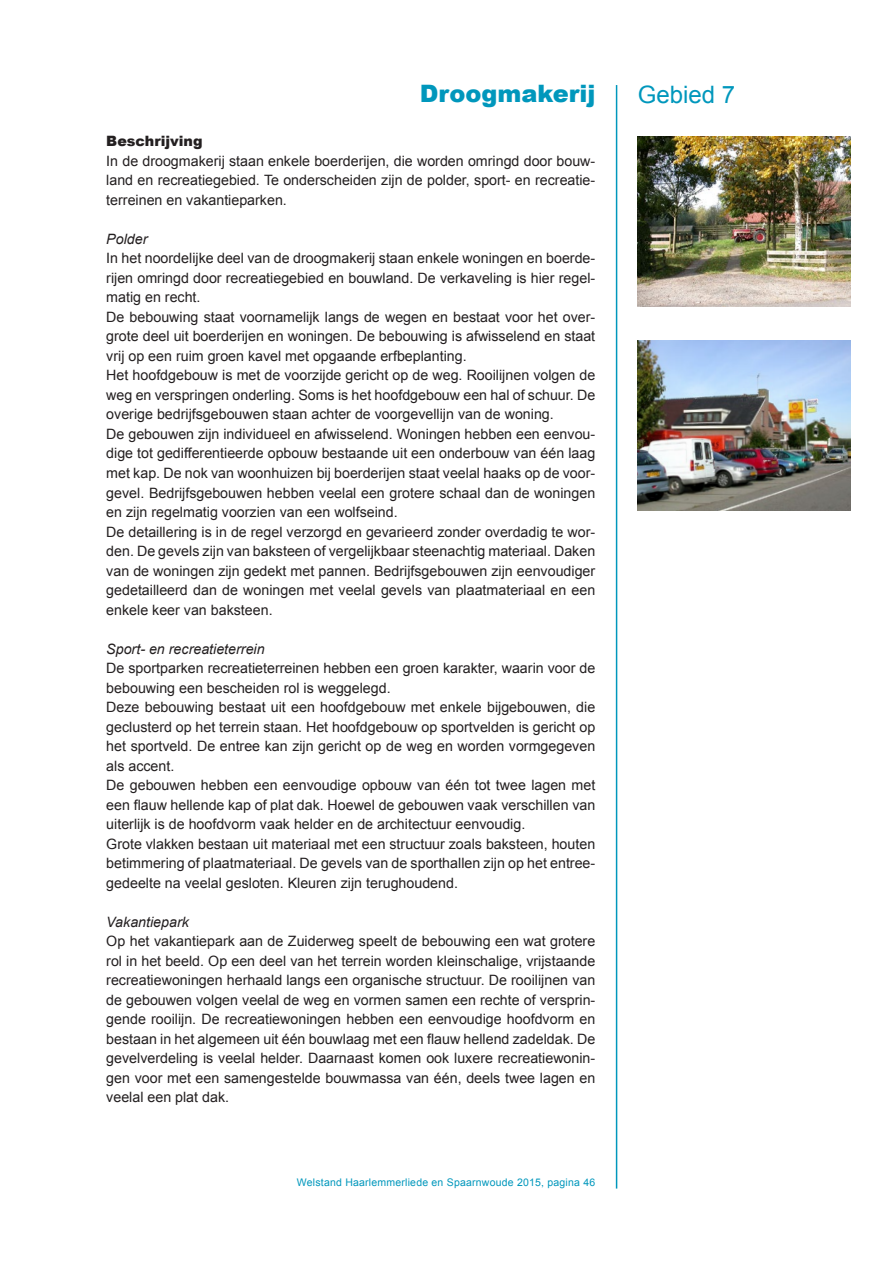
<style>
.page{position:relative;width:893px;height:1263px;background:#fff}
.page>*{position:absolute;margin:0;border:0;box-sizing:border-box;transform-origin:0 0}
.hoofdstuk_koppen{font:900 24px "Arial";color:#0097bc}
.hoofdstuk_koppen_r{font:24px "Arial";color:#0097bc}
.platte_tekst{font:14.25px/19.5px "Arial";color:#231f20;text-align:justify}
.platte_tekst-2{font:italic 14.25px "Arial";color:#231f20}
.tussenkop_cursief{font:italic 14.25px "Arial";color:#231f20}
.tussenkop_zwart{font:900 14.25px "Arial";color:#231f20}
.t1{font:10.5px "Arial";letter-spacing:.02em;color:#0097bc}
</style>
<div class="page">
<hr style="left:616px;top:85px;width:1px;height:1103px;background:#0097bc">
<img style="left:638px;top:136px;width:212px;height:170px">
<img style="left:638px;top:340px;width:212px;height:170px">
<p class="hoofdstuk_koppen" style="left:420px;top:76px;width:177px">Droogmakerij</p>
<p class="hoofdstuk_koppen_r" style="left:638px;top:78px;width:99px">Gebied 7</p>
<p class="tussenkop_zwart" style="left:106px;top:131px;width:98px">Beschrijving</p>
<p class="platte_tekst" style="left:106px;top:151px;width:490px">In de droogmakerij staan enkele boerderijen, die worden omringd door bouw&shy;land en recreatiegebied. Te onderscheiden zijn de polder, sport- en recreatie&shy;terreinen en vakantieparken.</p>
<p class="tussenkop_cursief" style="left:106px;top:230px;width:43px">Polder</p>
<p class="platte_tekst" style="left:106px;top:249px;width:490px">In het noordelijke deel van de droogmakerij staan enkele woningen en boerde&shy;rijen omringd door recreatiegebied en bouwland. De verkaveling is hier regel&shy;matig en recht.</p>
<p class="platte_tekst" style="left:106px;top:307px;width:490px">De bebouwing staat voornamelijk langs de wegen en bestaat voor het over&shy;grote deel uit boerderijen en woningen. De bebouwing is afwisselend en staat vrij op een ruim groen kavel met opgaande erfbeplanting.</p>
<p class="platte_tekst" style="left:106px;top:366px;width:490px">Het hoofdgebouw is met de voorzijde gericht op de weg. Rooilijnen volgen de weg en verspringen onderling. Soms is het hoofdgebouw een hal of schuur. De overige bedrijfsgebouwen staan achter de voorgevellijn van de woning.</p>
<p class="platte_tekst" style="left:106px;top:424px;width:490px">De gebouwen zijn individueel en afwisselend. Woningen hebben een eenvou&shy;dige tot gedifferentieerde opbouw bestaande uit een onderbouw van één laag met kap. De nok van woonhuizen bij boerderijen staat veelal haaks op de voor&shy;gevel. Bedrijfsgebouwen hebben veelal een grotere schaal dan de woningen en zijn regelmatig voorzien van een wolfseind.</p>
<p class="platte_tekst" style="left:106px;top:522px;width:490px">De detaillering is in de regel verzorgd en gevarieerd zonder overdadig te wor&shy;den. De gevels zijn van baksteen of vergelijkbaar steenachtig materiaal. Daken van de woningen zijn gedekt met pannen. Bedrijfsgebouwen zijn eenvoudiger gedetailleerd dan de woningen met veelal gevels van plaatmateriaal en een enkele keer van baksteen.</p>
<p class="platte_tekst-2" style="left:106px;top:639px;width:160px">Sport- en recreatieterrein</p>
<p class="platte_tekst" style="left:106px;top:658px;width:490px">De sportparken recreatieterreinen hebben een groen karakter, waarin voor de bebouwing een bescheiden rol is weggelegd.</p>
<p class="platte_tekst" style="left:106px;top:697px;width:490px">Deze bebouwing bestaat uit een hoofdgebouw met enkele bijgebouwen, die geclusterd op het terrein staan. Het hoofdgebouw op sportvelden is gericht op het sportveld. De entree kan zijn gericht op de weg en worden vormgegeven als accent.</p>
<p class="platte_tekst" style="left:106px;top:775px;width:490px">De gebouwen hebben een eenvoudige opbouw van één tot twee lagen met een flauw hellende kap of plat dak. Hoewel de gebouwen vaak verschillen van uiterlijk is de hoofdvorm vaak helder en de architectuur eenvoudig.</p>
<p class="platte_tekst" style="left:106px;top:834px;width:490px">Grote vlakken bestaan uit materiaal met een structuur zoals baksteen, houten betimmering of plaatmateriaal. De gevels van de sporthallen zijn op het entree&shy;gedeelte na veelal gesloten. Kleuren zijn terughoudend.</p>
<p class="tussenkop_cursief" style="left:106px;top:912px;width:84px">Vakantiepark</p>
<p class="platte_tekst" style="left:106px;top:931px;width:490px">Op het vakantiepark aan de Zuiderweg speelt de bebouwing een wat grotere rol in het beeld. Op een deel van het terrein worden kleinschalige, vrijstaande recreatiewoningen herhaald langs een organische structuur. De rooilijnen van de gebouwen volgen veelal de weg en vormen samen een rechte of versprin&shy;gende rooilijn. De recreatiewoningen hebben een eenvoudige hoofdvorm en bestaan in het algemeen uit één bouwlaag met een flauw hellend zadeldak. De gevelverdeling is veelal helder. Daarnaast komen ook luxere recreatiewonin&shy;gen voor met een samengestelde bouwmassa van één, deels twee lagen en veelal een plat dak.</p>
<p class="t1" style="left:297px;top:1175px;width:300px">Welstand Haarlemmerliede en Spaarnwoude 2015, pagina 46</p>
</div>
